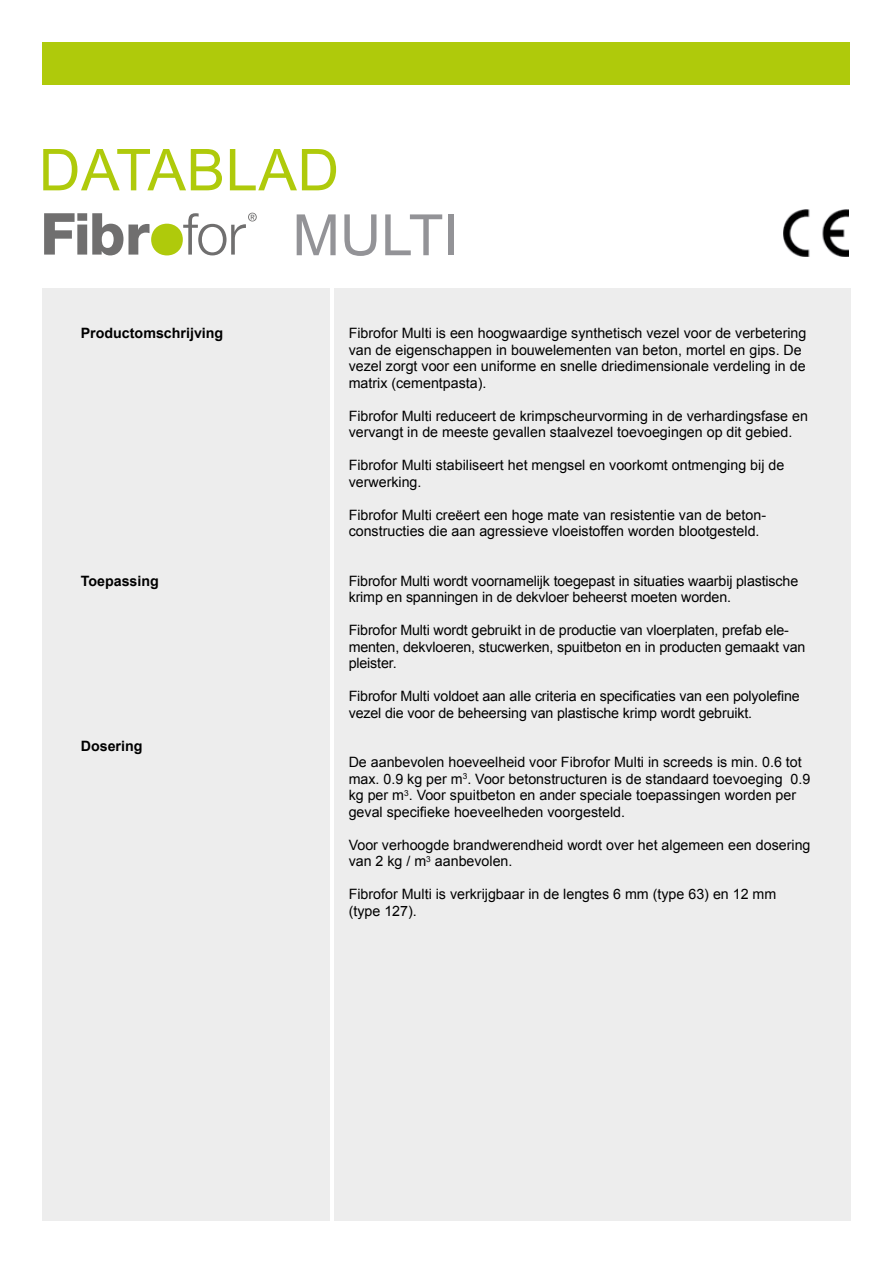
<style>
.page{position:relative;width:893px;height:1263px;background:#fff}
.page>*{position:absolute;margin:0;border:0;box-sizing:border-box;transform-origin:0 0}
.t1{font:57.75px "Arial";letter-spacing:.01em;color:#afca0b}
.t2{font:57px "Arial";color:#939397}
.t3{font:14.25px/16.5px "Arial";color:#000}
.t4{font:700 14.25px "Arial";color:#000}
</style>
<div class="page">
<div style="left:43px;top:43px;width:807px;height:42px;background:#afca0b"></div>
<div style="left:43px;top:288px;width:287px;height:932px;background:#ededed"></div>
<div style="left:334px;top:288px;width:516px;height:932px;background:#ededed"></div>
<svg style="left:44px;top:213px;width:106px;height:42px"></svg>
<div style="left:151px;top:224px;width:32px;height:31px;background:#afca0b;border-radius:50%"></div>
<svg style="left:183px;top:213px;width:74px;height:42px"></svg>
<img style="left:783px;top:210px;width:65px;height:46px">
<h1 class="t1" style="left:39px;top:132px;width:302px">DATABLAD</h1>
<p class="t4" style="left:81px;top:324px;width:144px">Productomschrijving</p>
<p class="t4" style="left:81px;top:571px;width:80px">Toepassing</p>
<p class="t4" style="left:81px;top:736px;width:63px">Dosering</p>
<h2 class="t2" style="left:292px;top:198px;width:168px">MULTI</h2>
<p class="t3" style="left:349px;top:325px;width:459px">Fibrofor Multi is een hoogwaardige synthetisch vezel voor de verbetering van de eigenschappen in bouwelementen van beton, mortel en gips. De vezel zorgt voor een uniforme en snelle driedimensionale verdeling in de matrix (cementpasta).</p>
<p class="t3" style="left:349px;top:408px;width:461px">Fibrofor Multi reduceert de krimpscheurvorming in de verhardingsfase en vervangt in de meeste gevallen staalvezel toevoegingen op dit gebied.</p>
<p class="t3" style="left:349px;top:457px;width:437px">Fibrofor Multi stabiliseert het mengsel en voorkomt ontmenging bij de verwerking.</p>
<p class="t3" style="left:349px;top:507px;width:419px">Fibrofor Multi creëert een hoge mate van resistentie van de beton&shy;constructies die aan agressieve vloeistoffen worden blootgesteld.</p>
<p class="t3" style="left:349px;top:573px;width:451px">Fibrofor Multi wordt voornamelijk toegepast in situaties waarbij plastische krimp en spanningen in de dekvloer beheerst moeten worden.</p>
<p class="t3" style="left:349px;top:622px;width:458px">Fibrofor Multi wordt gebruikt in de productie van vloerplaten, prefab ele&shy;menten, dekvloeren, stucwerken, spuitbeton en in producten gemaakt van pleister.</p>
<p class="t3" style="left:349px;top:688px;width:453px">Fibrofor Multi voldoet aan alle criteria en specificaties van een polyolefine vezel die voor de beheersing van plastische krimp wordt gebruikt.</p>
<p class="t3" style="left:349px;top:754px;width:463px">De aanbevolen hoeveelheid voor Fibrofor Multi in screeds is min. 0.6 tot max. 0.9 kg per m<sup>3</sup>. Voor betonstructuren is de standaard toevoeging 0.9 kg per m<sup>3</sup>. Voor spuitbeton en ander speciale toepassingen worden per geval specifieke hoeveelheden voorgesteld.</p>
<p class="t3" style="left:349px;top:837px;width:463px">Voor verhoogde brandwerendheid wordt over het algemeen een dosering van 2 kg / m<sup>3</sup> aanbevolen.</p>
<p class="t3" style="left:349px;top:886px;width:429px">Fibrofor Multi is verkrijgbaar in de lengtes 6 mm (type 63) en 12 mm (type 127).</p>
</div>
